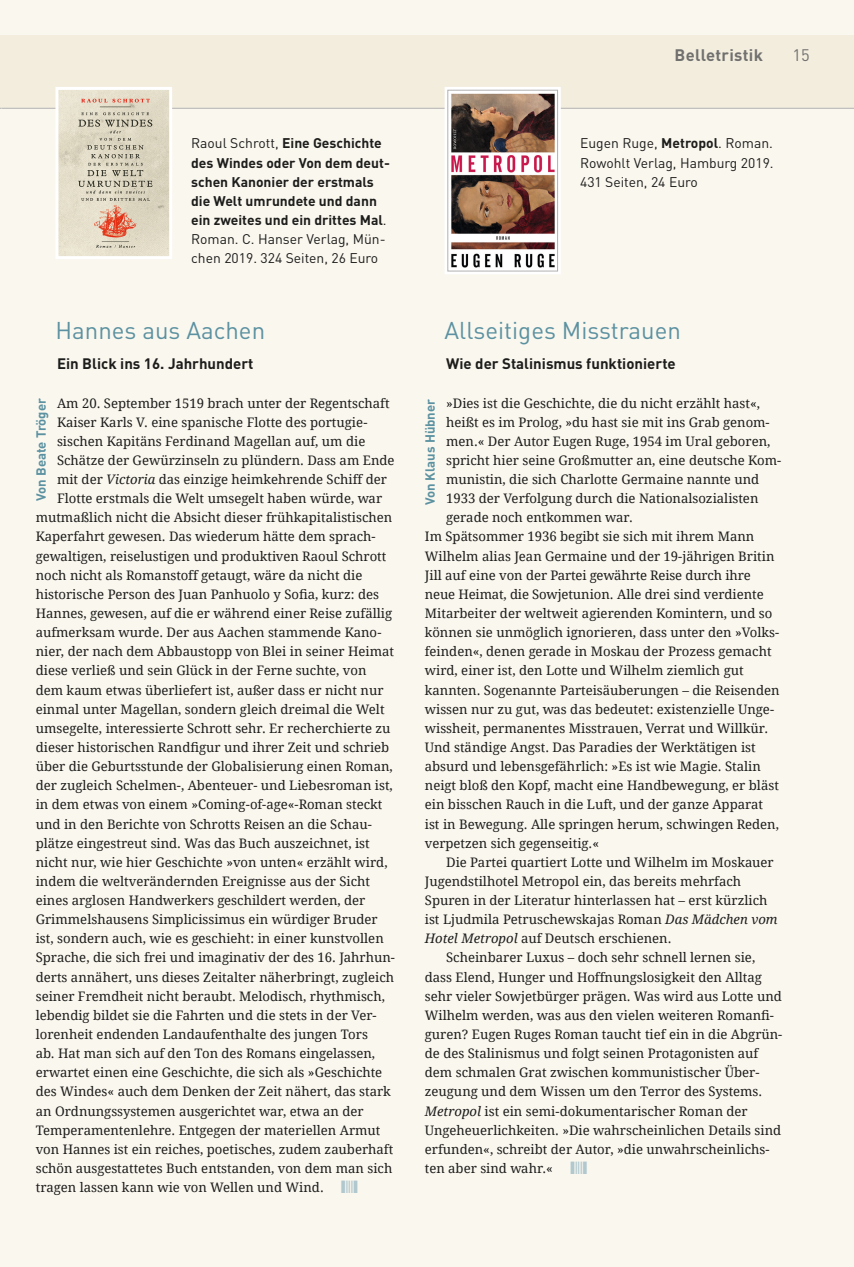
<style>
.page{position:relative;width:854px;height:1267px;background:#fff}
.page>*{position:absolute;margin:0;border:0;box-sizing:border-box;transform-origin:0 0}
.t1{font:24px "DINOT";color:#5b91a0}
.t2{font:700 16.5px "DINOT";letter-spacing:.02em;color:#70706f}
.t3{font:16.5px "DINOT";color:#70706f}
.t4{font:700 15px "DINOT";color:#1d1d1b}
.t5{font:700 13.8px/19px "DINOT";color:#1d1d1b}
.t6{font:13.8px/19px "DINOT";color:#1d1d1b;text-align:justify}
.t7{font:13.2px "Droid Serif";color:#1d1d1b}
.t8{font:700 13.2px "DINOT";color:#5b91a0}
.s1{font-weight:400}
.s2{font-weight:700}
.s3{font-style:italic}
</style>
<div class="page">
<div style="left:2px;top:0;width:852px;height:1266px;background:#faf7ef"></div>
<div style="left:2px;top:36px;width:852px;height:72px;background:#f3edde"></div>
<hr style="left:2px;top:108px;width:852px;height:1px;background:#b2b2b2">
<img style="left:59px;top:91px;width:109px;height:164px">
<div style="left:55px;top:87px;width:117px;height:172px;border:3px solid #fff"></div>
<hr style="left:0;top:0;width:2px;height:1266px;background:#faf7ef">
<hr style="left:0;top:36px;width:2px;height:72px;background:#f3edde">
<img style="left:450px;top:92px;width:106px;height:177px">
<div style="left:445px;top:87px;width:116px;height:187px;border:3px solid #fff"></div>
<div style="left:448px;top:90px;width:110px;height:181px;border:1px solid #b2b2b2"></div>
<p class="t2" style="left:674px;top:44px;width:90px">Belletristik</p>
<p class="t3" style="left:792px;top:44px;width:19px">15</p>
<p class="t5" style="left:191px;top:133px;width:200px"><span class="s1">Raoul Schrott,</span> Eine Geschichte des Windes oder Von dem deut&shy;schen Kanonier der erstmals die Welt umrundete und dann ein zweites und ein drittes Mal<span class="s1">.<br>Roman. C. Hanser Verlag, Mün&shy;chen 2019. 324 Seiten, 26 Euro</span></p>
<p class="t6" style="left:580px;top:133px;width:195px">Eugen Ruge, <span class="s2">Metropol</span>. Roman.<br>Rowohlt Verlag, Hamburg 2019.<br>431 Seiten, 24 Euro</p>
<h1 class="t1" style="left:56px;top:314px;width:211px">Hannes aus Aachen</h1>
<p class="t4" style="left:57px;top:353px;width:198px">Ein Blick ins 16. Jahrhundert</p>
<p class="t7" style="left:57px;top:394px;width:334px">Am 20. September 1519 brach unter der Regentschaft</p>
<p class="t7" style="left:57px;top:414px;width:312px">Kaiser Karls V. eine spanische Flotte des portugie-</p>
<p class="t7" style="left:57px;top:433px;width:310px">sischen Kapitäns Ferdinand Magellan auf, um die</p>
<p class="t7" style="left:57px;top:452px;width:339px">Schätze der Gewürzinseln zu plündern. Dass am Ende</p>
<p class="t7" style="left:57px;top:471px;width:332px">mit der <span class="s3">Victoria</span> das einzige heimkehrende Schiff der</p>
<p class="t7" style="left:57px;top:490px;width:327px">Flotte erstmals die Welt umsegelt haben würde, war</p>
<p class="t7" style="left:36px;top:509px;width:358px">mutmaßlich nicht die Absicht dieser frühkapitalistischen</p>
<p class="t7" style="left:36px;top:528px;width:341px">Kaperfahrt gewesen. Das wiederum hätte dem sprach-</p>
<p class="t7" style="left:36px;top:547px;width:352px">gewaltigen, reiselustigen und produktiven Raoul Schrott</p>
<p class="t7" style="left:36px;top:567px;width:328px">noch nicht als Romanstoff getaugt, wäre da nicht die</p>
<p class="t7" style="left:36px;top:586px;width:345px">historische Person des Juan Panhuolo y Sofia, kurz: des</p>
<p class="t7" style="left:36px;top:605px;width:358px">Hannes, gewesen, auf die er während einer Reise zufällig</p>
<p class="t7" style="left:36px;top:624px;width:347px">aufmerksam wurde. Der aus Aachen stammende Kano-</p>
<p class="t7" style="left:36px;top:643px;width:360px">nier, der nach dem Abbaustopp von Blei in seiner Heimat</p>
<p class="t7" style="left:36px;top:662px;width:332px">diese verließ und sein Glück in der Ferne suchte, von</p>
<p class="t7" style="left:36px;top:681px;width:349px">dem kaum etwas überliefert ist, außer dass er nicht nur</p>
<p class="t7" style="left:36px;top:700px;width:350px">einmal unter Magellan, sondern gleich dreimal die Welt</p>
<p class="t7" style="left:36px;top:720px;width:356px">umsegelte, interessierte Schrott sehr. Er recherchierte zu</p>
<p class="t7" style="left:36px;top:739px;width:355px">dieser historischen Randfigur und ihrer Zeit und schrieb</p>
<p class="t7" style="left:36px;top:758px;width:359px">über die Geburtsstunde der Globalisierung einen Roman,</p>
<p class="t7" style="left:36px;top:777px;width:359px">der zugleich Schelmen-, Abenteuer- und Liebesroman ist,</p>
<p class="t7" style="left:36px;top:796px;width:348px">in dem etwas von einem »Coming-of-age«-Roman steckt</p>
<p class="t7" style="left:36px;top:815px;width:337px">und in den Berichte von Schrotts Reisen an die Schau-</p>
<p class="t7" style="left:36px;top:834px;width:336px">plätze eingestreut sind. Was das Buch auszeichnet, ist</p>
<p class="t7" style="left:36px;top:853px;width:353px">nicht nur, wie hier Geschichte »von unten« erzählt wird,</p>
<p class="t7" style="left:36px;top:872px;width:336px">indem die weltverändernden Ereignisse aus der Sicht</p>
<p class="t7" style="left:36px;top:892px;width:331px">eines arglosen Handwerkers geschildert werden, der</p>
<p class="t7" style="left:36px;top:911px;width:343px">Grimmelshausens Simplicissimus ein würdiger Bruder</p>
<p class="t7" style="left:36px;top:930px;width:349px">ist, sondern auch, wie es geschieht: in einer kunstvollen</p>
<p class="t7" style="left:36px;top:949px;width:361px">Sprache, die sich frei und imaginativ der des 16. Jahrhun-</p>
<p class="t7" style="left:36px;top:968px;width:360px">derts annähert, uns dieses Zeitalter näherbringt, zugleich</p>
<p class="t7" style="left:36px;top:987px;width:351px">seiner Fremdheit nicht beraubt. Melodisch, rhythmisch,</p>
<p class="t7" style="left:36px;top:1006px;width:342px">lebendig bildet sie die Fahrten und die stets in der Ver-</p>
<p class="t7" style="left:36px;top:1025px;width:334px">lorenheit endenden Landaufenthalte des jungen Tors</p>
<p class="t7" style="left:36px;top:1045px;width:341px">ab. Hat man sich auf den Ton des Romans eingelassen,</p>
<p class="t7" style="left:36px;top:1064px;width:348px">erwartet einen eine Geschichte, die sich als »Geschichte</p>
<p class="t7" style="left:36px;top:1083px;width:356px">des Windes« auch dem Denken der Zeit nähert, das stark</p>
<p class="t7" style="left:36px;top:1102px;width:329px">an Ordnungssystemen ausgerichtet war, etwa an der</p>
<p class="t7" style="left:36px;top:1121px;width:346px">Temperamentenlehre. Entgegen der materiellen Armut</p>
<p class="t7" style="left:36px;top:1140px;width:359px">von Hannes ist ein reiches, poetisches, zudem zauberhaft</p>
<p class="t7" style="left:36px;top:1159px;width:358px">schön ausgestattetes Buch entstanden, von dem man sich</p>
<p class="t7" style="left:36px;top:1178px;width:290px">tragen lassen kann wie von Wellen und Wind.</p>
<p class="t8" style="left:32px;top:501px;width:104px;rotate:-90deg">Von Beate Tröger</p>
<h1 class="t1" style="left:445px;top:314px;width:238px">Allseitiges Misstrauen</h1>
<p class="t4" style="left:446px;top:353px;width:231px">Wie der Stalinismus funktionierte</p>
<p class="t7" style="left:446px;top:394px;width:315px">»Dies ist die Geschichte, die du nicht erzählt hast«,</p>
<p class="t7" style="left:446px;top:414px;width:325px">heißt es im Prolog, »du hast sie mit ins Grab genom-</p>
<p class="t7" style="left:446px;top:433px;width:326px">men.« Der Autor Eugen Ruge, 1954 im Ural geboren,</p>
<p class="t7" style="left:446px;top:452px;width:337px">spricht hier seine Großmutter an, eine deutsche Kom-</p>
<p class="t7" style="left:446px;top:471px;width:315px">munistin, die sich Charlotte Germaine nannte und</p>
<p class="t7" style="left:446px;top:490px;width:314px">1933 der Verfolgung durch die Nationalsozialisten</p>
<p class="t7" style="left:446px;top:509px;width:188px">gerade noch entkommen war.</p>
<p class="t7" style="left:425px;top:528px;width:331px">Im Spätsommer 1936 begibt sie sich mit ihrem Mann</p>
<p class="t7" style="left:425px;top:547px;width:351px">Wilhelm alias Jean Germaine und der 19-jährigen Britin</p>
<p class="t7" style="left:425px;top:567px;width:327px">Jill auf eine von der Partei gewährte Reise durch ihre</p>
<p class="t7" style="left:425px;top:586px;width:340px">neue Heimat, die Sowjetunion. Alle drei sind verdiente</p>
<p class="t7" style="left:425px;top:605px;width:349px">Mitarbeiter der weltweit agierenden Komintern, und so</p>
<p class="t7" style="left:425px;top:624px;width:356px">können sie unmöglich ignorieren, dass unter den »Volks-</p>
<p class="t7" style="left:425px;top:643px;width:348px">feinden«, denen gerade in Moskau der Prozess gemacht</p>
<p class="t7" style="left:425px;top:662px;width:320px">wird, einer ist, den Lotte und Wilhelm ziemlich gut</p>
<p class="t7" style="left:425px;top:681px;width:356px">kannten. Sogenannte Parteisäuberungen – die Reisenden</p>
<p class="t7" style="left:425px;top:700px;width:351px">wissen nur zu gut, was das bedeutet: existenzielle Unge-</p>
<p class="t7" style="left:425px;top:720px;width:345px">wissheit, permanentes Misstrauen, Verrat und Willkür.</p>
<p class="t7" style="left:425px;top:739px;width:332px">Und ständige Angst. Das Paradies der Werktätigen ist</p>
<p class="t7" style="left:425px;top:758px;width:337px">absurd und lebensgefährlich: »Es ist wie Magie. Stalin</p>
<p class="t7" style="left:425px;top:777px;width:356px">neigt bloß den Kopf, macht eine Handbewegung, er bläst</p>
<p class="t7" style="left:425px;top:796px;width:340px">ein bisschen Rauch in die Luft, und der ganze Apparat</p>
<p class="t7" style="left:425px;top:815px;width:356px">ist in Bewegung. Alle springen herum, schwingen Reden,</p>
<p class="t7" style="left:425px;top:834px;width:176px">verpetzen sich gegenseitig.«</p>
<p class="t7" style="left:446px;top:853px;width:329px">Die Partei quartiert Lotte und Wilhelm im Moskauer</p>
<p class="t7" style="left:425px;top:872px;width:318px">Jugendstilhotel Metropol ein, das bereits mehrfach</p>
<p class="t7" style="left:425px;top:892px;width:344px">Spuren in der Literatur hinterlassen hat – erst kürzlich</p>
<p class="t7" style="left:425px;top:911px;width:354px">ist Ljudmila Petruschewskajas Roman <span class="s3">Das Mädchen vom</span></p>
<p class="t7" style="left:425px;top:930px;width:248px"><span class="s3">Hotel Metropol</span> auf Deutsch erschienen.</p>
<p class="t7" style="left:446px;top:949px;width:311px">Scheinbarer Luxus – doch sehr schnell lernen sie,</p>
<p class="t7" style="left:425px;top:968px;width:339px">dass Elend, Hunger und Hoffnungslosigkeit den Alltag</p>
<p class="t7" style="left:425px;top:987px;width:358px">sehr vieler Sowjetbürger prägen. Was wird aus Lotte und</p>
<p class="t7" style="left:425px;top:1006px;width:351px">Wilhelm werden, was aus den vielen weiteren Romanfi-</p>
<p class="t7" style="left:425px;top:1025px;width:359px">guren? Eugen Ruges Roman taucht tief ein in die Abgrün-</p>
<p class="t7" style="left:425px;top:1045px;width:335px">de des Stalinismus und folgt seinen Protagonisten auf</p>
<p class="t7" style="left:425px;top:1064px;width:336px">dem schmalen Grat zwischen kommunistischer Über-</p>
<p class="t7" style="left:425px;top:1083px;width:339px">zeugung und dem Wissen um den Terror des Systems.</p>
<p class="t7" style="left:425px;top:1102px;width:324px"><span class="s3">Metropol</span> ist ein semi-dokumentarischer Roman der</p>
<p class="t7" style="left:425px;top:1121px;width:358px">Ungeheuerlichkeiten. »Die wahrscheinlichen Details sind</p>
<p class="t7" style="left:425px;top:1140px;width:346px">erfunden«, schreibt der Autor, »die unwahrscheinlichs-</p>
<p class="t7" style="left:425px;top:1159px;width:130px">ten aber sind wahr.«</p>
<p class="t8" style="left:421px;top:505px;width:108px;rotate:-90deg">Von Klaus Hübner</p>
</div>
